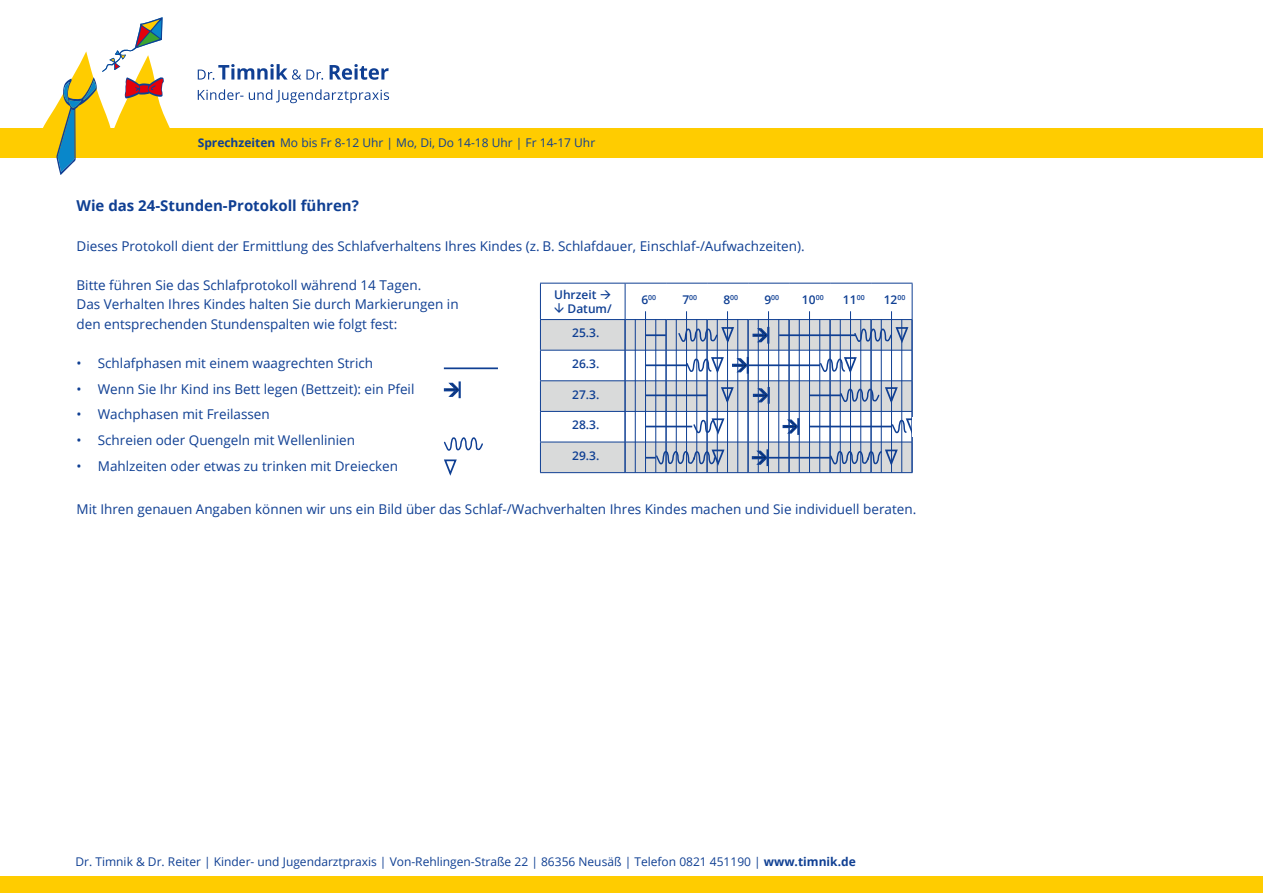
<style>
.page{position:relative;width:1263px;height:893px;background:#fff}
.page>*{position:absolute;margin:0;border:0;box-sizing:border-box;transform-origin:0 0}
.t1{font:700 15px "Open Sans";color:#0f3f93}
.t2{font:13.5px/19.5px "Open Sans";color:#0f3f93}
.t3{font:12px "Open Sans";color:#0f3f93}
.t4{font:600 12px/14.4px "Open Sans";color:#0f3f93;text-align:right}
.t5{font:600 7.05px "Open Sans";color:#0f3f93}
.s1{font-weight:700}
.s2{font-size:12px}
</style>
<div class="page">
<div style="left:0;top:128px;width:1263px;height:30px;background:#fc0"></div>
<div style="left:0;top:876px;width:1263px;height:17px;background:#fc0"></div>
<svg style="left:43px;top:17px;width:127px;height:158px"></svg>
<svg style="left:198px;top:89px;width:191px;height:14px"></svg>
<svg style="left:198px;top:64px;width:191px;height:16px"></svg>
<hr style="left:444px;top:367px;width:54px;height:2px;background:#0f3f93">
<svg style="left:443px;top:381px;width:18px;height:17px"></svg>
<svg style="left:444px;top:437px;width:39px;height:14px"></svg>
<svg style="left:444px;top:459px;width:13px;height:17px"></svg>
<svg style="left:541px;top:320px;width:371px;height:152px;fill:#d9dada"></svg>
<hr style="left:540px;top:283px;width:85px;height:1px;background:#0f3f93">
<hr style="left:540px;top:284px;width:1px;height:35px;background:#0f3f93">
<hr style="left:625px;top:283px;width:41px;height:1px;background:#0f3f93">
<hr style="left:625px;top:284px;width:1px;height:35px;background:#0f3f93">
<hr style="left:666px;top:283px;width:41px;height:1px;background:#0f3f93">
<hr style="left:707px;top:283px;width:41px;height:1px;background:#0f3f93">
<hr style="left:748px;top:283px;width:41px;height:1px;background:#0f3f93">
<hr style="left:789px;top:283px;width:41px;height:1px;background:#0f3f93">
<hr style="left:830px;top:283px;width:41px;height:1px;background:#0f3f93">
<hr style="left:871px;top:283px;width:41px;height:1px;background:#0f3f93">
<hr style="left:912px;top:284px;width:1px;height:35px;background:#0f3f93">
<hr style="left:540px;top:319px;width:85px;height:1px;background:#0f3f93">
<hr style="left:540px;top:320px;width:1px;height:30px;background:#0f3f93">
<hr style="left:625px;top:319px;width:41px;height:1px;background:#0f3f93">
<hr style="left:666px;top:319px;width:41px;height:1px;background:#0f3f93">
<hr style="left:707px;top:319px;width:41px;height:1px;background:#0f3f93">
<hr style="left:748px;top:319px;width:41px;height:1px;background:#0f3f93">
<hr style="left:789px;top:319px;width:41px;height:1px;background:#0f3f93">
<hr style="left:830px;top:319px;width:41px;height:1px;background:#0f3f93">
<hr style="left:871px;top:319px;width:41px;height:1px;background:#0f3f93">
<hr style="left:540px;top:350px;width:85px;height:1px;background:#0f3f93">
<svg style="left:540px;top:351px;width:1px;height:29px"></svg>
<hr style="left:540px;top:380px;width:85px;height:1px;background:#0f3f93">
<hr style="left:540px;top:381px;width:1px;height:30px;background:#0f3f93">
<hr style="left:540px;top:411px;width:85px;height:1px;background:#0f3f93">
<hr style="left:540px;top:412px;width:1px;height:30px;background:#0f3f93">
<hr style="left:540px;top:442px;width:85px;height:1px;background:#0f3f93">
<hr style="left:540px;top:442px;width:1px;height:30px;background:#0f3f93">
<hr style="left:625px;top:442px;width:41px;height:1px;background:#0f3f93">
<hr style="left:666px;top:442px;width:41px;height:1px;background:#0f3f93">
<hr style="left:707px;top:442px;width:41px;height:1px;background:#0f3f93">
<hr style="left:748px;top:442px;width:41px;height:1px;background:#0f3f93">
<hr style="left:789px;top:442px;width:41px;height:1px;background:#0f3f93">
<hr style="left:830px;top:442px;width:41px;height:1px;background:#0f3f93">
<hr style="left:871px;top:442px;width:41px;height:1px;background:#0f3f93">
<hr style="left:540px;top:472px;width:85px;height:1px;background:#0f3f93">
<hr style="left:625px;top:472px;width:41px;height:1px;background:#0f3f93">
<hr style="left:666px;top:472px;width:41px;height:1px;background:#0f3f93">
<hr style="left:707px;top:472px;width:41px;height:1px;background:#0f3f93">
<hr style="left:748px;top:472px;width:41px;height:1px;background:#0f3f93">
<hr style="left:789px;top:472px;width:41px;height:1px;background:#0f3f93">
<hr style="left:830px;top:472px;width:41px;height:1px;background:#0f3f93">
<hr style="left:871px;top:472px;width:41px;height:1px;background:#0f3f93">
<hr style="left:645px;top:334px;width:21px;height:2px;background:#0f3f93">
<hr style="left:779px;top:334px;width:76px;height:2px;background:#0f3f93">
<svg style="left:752px;top:327px;width:16px;height:17px"></svg>
<svg style="left:853px;top:326px;width:57px;height:17px"></svg>
<svg style="left:677px;top:326px;width:58px;height:17px"></svg>
<hr style="left:635px;top:319px;width:1px;height:153px;background:#0f3f93">
<hr style="left:799px;top:319px;width:1px;height:153px;background:#0f3f93">
<hr style="left:717px;top:319px;width:1px;height:153px;background:#0f3f93">
<hr style="left:881px;top:319px;width:1px;height:153px;background:#0f3f93">
<hr style="left:625px;top:319px;width:1px;height:153px;background:#0f3f93">
<hr style="left:676px;top:319px;width:1px;height:153px;background:#0f3f93">
<hr style="left:840px;top:319px;width:1px;height:153px;background:#0f3f93">
<hr style="left:758px;top:319px;width:1px;height:153px;background:#0f3f93">
<hr style="left:645px;top:311px;width:1px;height:161px;background:#0f3f93">
<hr style="left:809px;top:311px;width:1px;height:161px;background:#0f3f93">
<hr style="left:727px;top:311px;width:1px;height:161px;background:#0f3f93">
<hr style="left:891px;top:311px;width:1px;height:161px;background:#0f3f93">
<hr style="left:686px;top:311px;width:1px;height:161px;background:#0f3f93">
<hr style="left:850px;top:311px;width:1px;height:161px;background:#0f3f93">
<hr style="left:768px;top:311px;width:1px;height:161px;background:#0f3f93">
<hr style="left:655px;top:319px;width:1px;height:153px;background:#0f3f93">
<hr style="left:819px;top:319px;width:1px;height:153px;background:#0f3f93">
<hr style="left:737px;top:319px;width:1px;height:153px;background:#0f3f93">
<hr style="left:901px;top:319px;width:1px;height:153px;background:#0f3f93">
<hr style="left:666px;top:319px;width:1px;height:153px;background:#0f3f93">
<hr style="left:830px;top:319px;width:1px;height:153px;background:#0f3f93">
<hr style="left:748px;top:319px;width:1px;height:153px;background:#0f3f93">
<hr style="left:912px;top:319px;width:1px;height:153px;background:#0f3f93">
<hr style="left:707px;top:319px;width:1px;height:153px;background:#0f3f93">
<hr style="left:871px;top:319px;width:1px;height:153px;background:#0f3f93">
<hr style="left:789px;top:319px;width:1px;height:153px;background:#0f3f93">
<hr style="left:696px;top:319px;width:1px;height:153px;background:#0f3f93">
<hr style="left:860px;top:319px;width:1px;height:153px;background:#0f3f93">
<hr style="left:778px;top:319px;width:1px;height:153px;background:#0f3f93">
<svg style="left:625px;top:350px;width:288px;height:92px"></svg>
<div style="left:912px;top:417px;width:12px;height:19px;background:#fff"></div>
<svg style="left:751px;top:450px;width:15px;height:16px"></svg>
<hr style="left:766px;top:449px;width:3px;height:17px;background:#0f3f93">
<hr style="left:769px;top:457px;width:61px;height:2px;background:#0f3f93">
<svg style="left:829px;top:449px;width:70px;height:17px"></svg>
<svg style="left:646px;top:449px;width:80px;height:17px"></svg>
<p class="t3" style="left:198px;top:135px;width:399px"><span class="s1">Sprechzeiten</span> Mo bis Fr 8-12 Uhr | Mo, Di, Do 14-18 Uhr | Fr 14-17 Uhr</p>
<p class="t1" style="left:77px;top:195px;width:284px">Wie das 24-Stunden-Protokoll führen?</p>
<p class="t2" style="left:77px;top:236px;width:730px">Dieses Protokoll dient der Ermittlung des Schlafverhaltens Ihres Kindes (z. B. Schlafdauer, Einschlaf-/Aufwachzeiten).</p>
<p class="t2" style="left:77px;top:275px;width:384px">Bitte führen Sie das Schlafprotokoll während 14 Tagen.<br>Das Verhalten Ihres Kindes halten Sie durch Markierungen in den entsprechenden Stundenspalten wie folgt fest:</p>
<p class="t2" style="left:77px;top:353px;width:298px">• Schlafphasen mit einem waagrechten Strich</p>
<p class="t2" style="left:77px;top:378px;width:339px">• Wenn Sie Ihr Kind ins Bett legen (Bettzeit): ein Pfeil</p>
<p class="t2" style="left:77px;top:404px;width:195px">• Wachphasen mit Freilassen</p>
<p class="t2" style="left:77px;top:430px;width:280px">• Schreien oder Quengeln mit Wellenlinien</p>
<p class="t2" style="left:77px;top:456px;width:323px">• Mahlzeiten oder etwas zu trinken mit Dreiecken</p>
<p class="t2" style="left:77px;top:499px;width:841px">Mit Ihren genauen Angaben können wir uns ein Bild über das Schlaf-/Wachverhalten Ihres Kindes machen und Sie individuell beraten.</p>
<p class="t4" style="left:554px;top:287px;width:59px">Uhrzeit →<br>Datum/</p>
<p class="t5" style="left:641px;top:292px;width:16px"><span class="s2">6</span>00</p>
<p class="t5" style="left:682px;top:292px;width:16px"><span class="s2">7</span>00</p>
<p class="t5" style="left:723px;top:292px;width:16px"><span class="s2">8</span>00</p>
<p class="t5" style="left:764px;top:292px;width:16px"><span class="s2">9</span>00</p>
<p class="t4" style="left:802px;top:292px;width:23px">10<sup>00</sup></p>
<p class="t4" style="left:843px;top:292px;width:23px">11<sup>00</sup></p>
<p class="t4" style="left:884px;top:292px;width:23px">12<sup>00</sup></p>
<p class="t4" style="left:572px;top:326px;width:29px">25.3.</p>
<p class="t4" style="left:572px;top:356px;width:29px">26.3.</p>
<p class="t4" style="left:572px;top:387px;width:29px">27.3.</p>
<p class="t4" style="left:572px;top:417px;width:29px">28.3.</p>
<p class="t4" style="left:572px;top:448px;width:29px">29.3.</p>
<p class="t3" style="left:75px;top:853px;width:782px">Dr. Timnik &amp; Dr. Reiter | Kinder- und Jugendarztpraxis | Von-Rehlingen-Straße 22 | 86356 Neusäß | Telefon 0821 451190 | <span class="s1">www.timnik.de</span></p>
</div>
